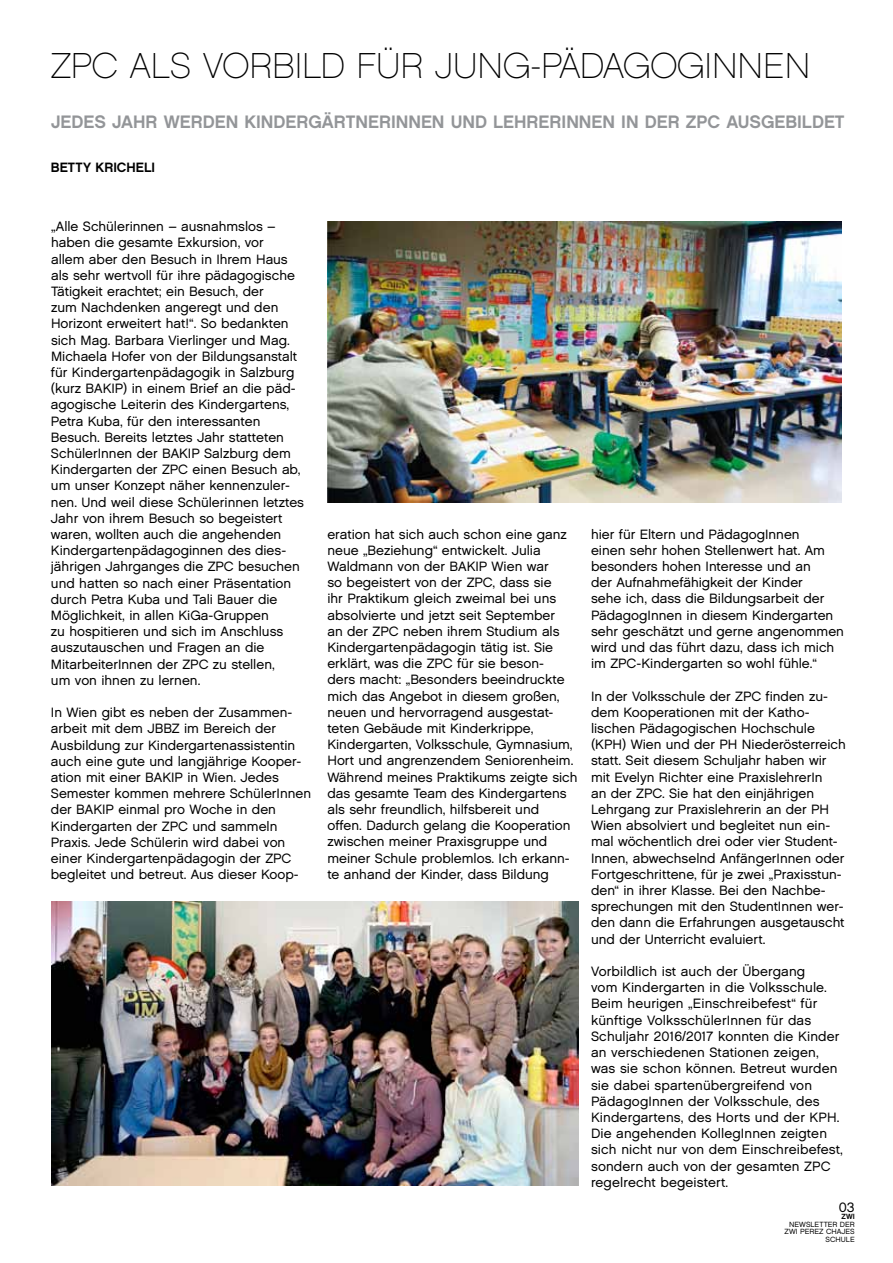
<style>
.page{position:relative;width:893px;height:1263px;background:#fff}
.page>*{position:absolute;margin:0;border:0;box-sizing:border-box;transform-origin:0 0}
.t1{font:36px "Chalet Paris Nineteen Sixty";color:#000}
.t2{font:18px "Chalet New York Nineteen Sixty";color:#939598}
.t3{font:13.5px/16.2px "Chalet London Nineteen Sixty";color:#000}
.t4{font:13.5px "Chalet New York Nineteen Sixty";color:#000}
.t5{font:7.5px/7.5px "Chalet London Nineteen Sixty";color:#000;text-align:right}
.t6{font:7.5px "Chalet New York Nineteen Sixty";color:#000}
</style>
<div class="page">
<img style="left:51px;top:901px;width:527px;height:284px">
<img style="left:327px;top:221px;width:515px;height:281px">
<h1 class="t1" style="left:51px;top:45px;width:23px">ZPC</h1>
<h1 class="t1" style="left:130px;top:45px;width:682px">ALS VORBI LD FÜR JUNG-PÄDAGOGI NNEN</h1>
<h2 class="t2" style="left:51px;top:111px;width:647px">JEDES JAH R WERDEN KINDERGÄRTNERINNEN UND LEHRERINNEN IN DER ZPC</h2>
<h2 class="t2" style="left:726px;top:111px;width:120px">AUSGEBILDET</h2>
<p class="t4" style="left:51px;top:159px;width:106px">BETTY KRICHELI</p>
<p class="t3" style="left:51px;top:218px;width:248px">„Alle Schülerinnen – ausnahmslos – haben die gesamte Exkursion, vor allem aber den Besuch in I hrem Haus als sehr wertvoll für ihre pädagogische Tätigkeit erachtet; ein Besuch, der<br>zum Nachdenken angeregt und den Horizont erweitert hat!“. So bedankten sich Mag. Barbara Vierlinger und Mag.<br>M ichaela Hofer von der Bildungsanstalt für Kindergartenpädagogik in Salzburg (kurz BAKIP) in einem Brief an die päd&shy;agogische Leiterin des Kindergartens, Petra Kuba, für den interessanten Besuch. Bereits letztes Jahr statteten SchülerI nnen der BAKIP Salzburg dem Kindergarten der ZPC</p>
<p class="t3" style="left:51px;top:461px;width:255px;text-indent:141px">einen Besuch ab, um unser Konzept näher kennenzuler&shy;nen. Und weil diese Schülerinnen letztes Jahr von ihrem Besuch so begeistert waren, wollten auch die angehenden Kindergartenpädagoginnen des dies&shy;jährigen Jahrganges die ZPC</p>
<p class="t3" style="left:51px;top:558px;width:250px;text-indent:187px">besuchen und hatten so nach einer Präsentation durch Petra Kuba und Tali Bauer die<br>Möglichkeit, in allen KiGa-Gruppen<br>zu hospitieren und sich im Anschluss auszutauschen und Fragen an die<br>M itarbeiterI nnen der ZPC</p>
<p class="t3" style="left:213px;top:656px;width:63px">zu stellen,</p>
<p class="t3" style="left:51px;top:672px;width:151px">um von ihnen zu lernen.</p>
<p class="t3" style="left:51px;top:704px;width:243px">I n Wien gibt es neben der Zusammen&shy;arbeit mit dem JBBZ</p>
<p class="t3" style="left:51px;top:720px;width:262px;text-indent:133px">im Bereich der<br>Ausbildung zur Kindergartenassistentin auch eine gute und langjährige Kooper&shy;ation mit einer BAKIP in Wien. Jedes<br>Semester kommen mehrere SchülerI nnen der BAKIP einmal pro Woche in den<br>Kindergarten der ZPC</p>
<p class="t3" style="left:51px;top:818px;width:249px;text-indent:141px">und sammeln<br>Praxis. Jede Schülerin wird dabei von einer Kindergartenpädagogin der ZPC begleitet und betreut. Aus dieser Koop-</p>
<p class="t3" style="left:327px;top:526px;width:241px">eration hat sich auch schon eine ganz neue „Beziehung“ entwickelt. Julia<br>Waldmann von der BAKIP Wien war so begeistert von der ZPC</p>
<p class="t3" style="left:327px;top:574px;width:230px;text-indent:165px">, dass sie ihr Praktikum gleich zweimal bei uns absolvierte und jetzt seit September an der ZPC</p>
<p class="t3" style="left:327px;top:623px;width:234px;text-indent:76px">neben ihrem Studium als<br>Kindergartenpädagogin tätig ist. Sie erklärt, was die ZPC</p>
<p class="t3" style="left:327px;top:655px;width:252px;text-indent:130px">für sie beson-<br>ders macht: „Besonders beeindruckte mich das Angebot in diesem großen, neuen und hervorragend ausgestat&shy;teten Gebäude mit Kinderkrippe, Kindergarten, Volksschule, Gymnasium, Hort und angrenzendem Seniorenheim.<br>Während meines Praktikums zeigte sich das gesamte Team des Kindergartens als sehr freundlich, hilfsbereit und<br>offen. Dadurch gelang die Kooperation zwischen meiner Praxisgruppe und meiner Schule problemlos. Ich erkann&shy;te anhand der Kinder, dass Bildung</p>
<p class="t3" style="left:591px;top:526px;width:254px">hier für Eltern und PädagogI nnen<br>einen sehr hohen Stellenwert hat. Am besonders hohen I nteresse und an<br>der Aufnahmefähigkeit der Kinder<br>sehe ich, dass die Bildungsarbeit der<br>PädagogI nnen in diesem Kindergarten sehr geschätzt und gerne angenommen wird und das führt dazu, dass ich mich im ZPC</p>
<p class="t3" style="left:637px;top:655px;width:182px">-Kindergarten so wohl fühle.“</p>
<p class="t3" style="left:591px;top:688px;width:154px">I n der Volksschule der ZPC</p>
<p class="t3" style="left:591px;top:688px;width:256px;text-indent:175px">finden zu&shy;dem Kooperationen mit der Katho&shy;lischen Pädagogischen Hochschule (KPH) Wien und der PH Niederösterreich statt. Seit diesem Schuljahr haben wir mit Evelyn Richter eine PraxislehrerI n<br>an der ZPC</p>
<p class="t3" style="left:591px;top:785px;width:255px;text-indent:71px">. Sie hat den einjährigen Lehrgang zur Praxislehrerin an der PH Wien absolviert und begleitet nun ein&shy;mal wöchentlich drei oder vier Student-<br>I nnen, abwechselnd AnfängerI nnen oder Fortgeschrittene, für je zwei „Praxisstun&shy;den“ in ihrer Klasse. Bei den Nachbe&shy;sprechungen mit den StudentI nnen wer&shy;den dann die Erfahrungen ausgetauscht und der Unterricht evaluiert.</p>
<p class="t3" style="left:591px;top:963px;width:253px">Vorbildlich ist auch der Übergang<br>vom Kindergarten in die Volksschule.<br>Beim heurigen „Einschreibefest“ für künftige VolksschülerI nnen für das Schuljahr 2016/2017 konnten die Kinder an verschiedenen Stationen zeigen, was sie schon können. Betreut wurden sie dabei spartenübergreifend von PädagogI nnen der Volksschule, des Kindergartens, des Horts und der KPH.<br>Die angehenden KollegI nnen zeigten sich nicht nur von dem Einschreibefest, sondern auch von der gesamten ZPC regelrecht begeistert.</p>
<p class="t3" style="left:839px;top:1199px;width:17px">03</p>
<p class="t6" style="left:842px;top:1212px;width:14px">ZWI</p>
<p class="t5" style="left:785px;top:1220px;width:72px">Newsletter der<br>Zwi perez chajes schule</p>
</div>
